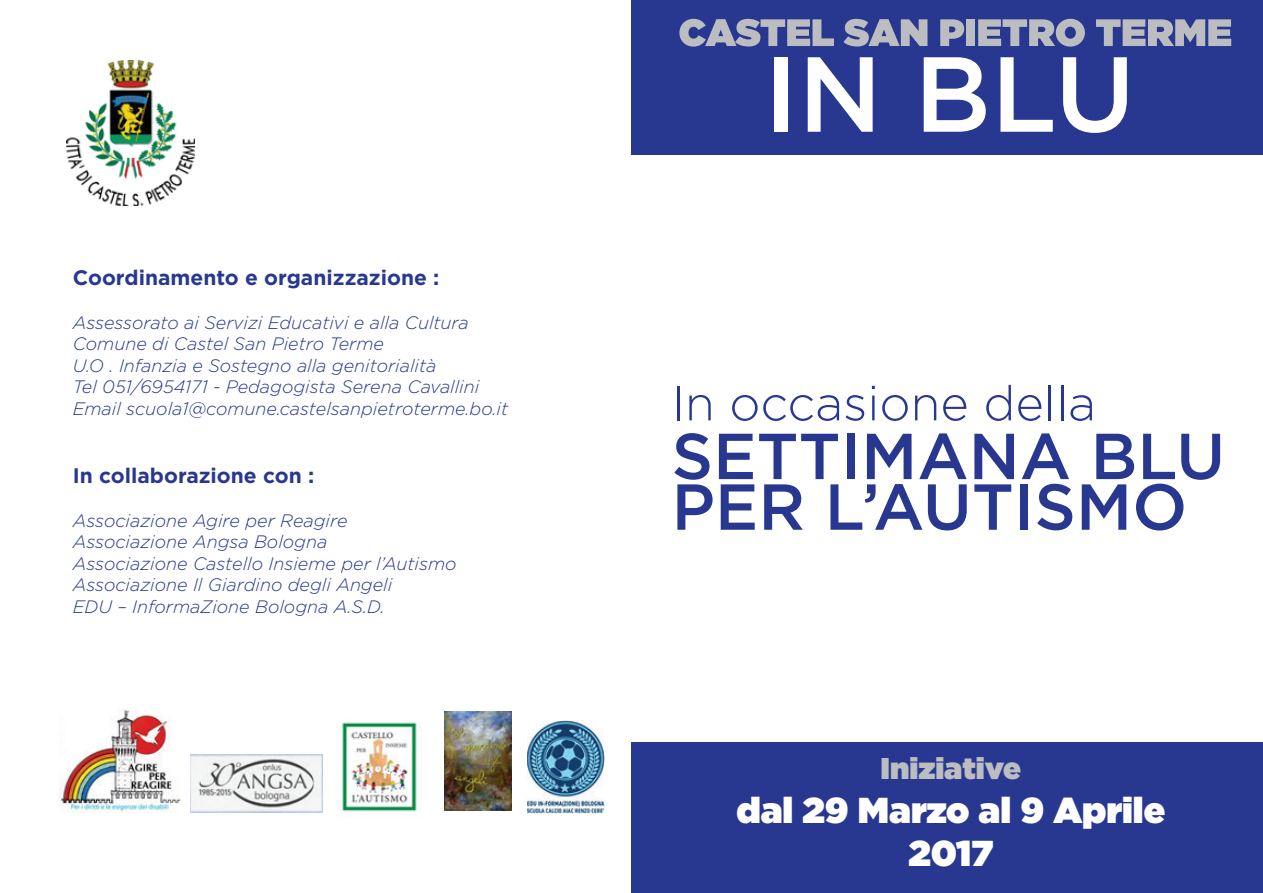
<style>
.page{position:relative;width:1263px;height:893px;background:#fff}
.page>*{position:absolute;margin:0;border:0;box-sizing:border-box;transform-origin:0 0}
.t1{font:900 36px/43.5px "Gotham";color:#fff;text-align:center}
.t2{font:900 30px "Gotham";color:#bcbdc0}
.t3{font:700 21px "Gotham";color:#283890}
.t4{font:italic 300 18px/21.6px "Gotham";color:#283890}
</style>
<div class="page">
<div style="left:631px;top:743px;width:632px;height:150px;background:#283890"></div>
<img style="left:67px;top:60px;width:128px;height:146px">
<img style="left:60px;top:709px;width:121px;height:103px">
<img style="left:191px;top:754px;width:131px;height:58px">
<img style="left:341px;top:722px;width:80px;height:90px">
<img style="left:444px;top:712px;width:67px;height:98px">
<img style="left:527px;top:721px;width:77px;height:92px">
<div style="left:631px;top:0;width:632px;height:154px;background:#283890"></div>
<svg style="left:679px;top:19px;width:155px;height:28px"></svg>
<svg style="left:843px;top:19px;width:84px;height:28px"></svg>
<svg style="left:940px;top:19px;width:24px;height:27px"></svg>
<div style="left:966px;top:19px;width:9px;height:27px;background:#bcbdc0"></div>
<svg style="left:978px;top:19px;width:107px;height:28px"></svg>
<svg style="left:1096px;top:19px;width:135px;height:27px"></svg>
<div style="left:775px;top:57px;width:13px;height:75px;background:#fff"></div>
<svg style="left:808px;top:57px;width:65px;height:75px"></svg>
<svg style="left:924px;top:57px;width:62px;height:75px"></svg>
<svg style="left:1000px;top:57px;width:53px;height:75px"></svg>
<svg style="left:1063px;top:57px;width:64px;height:76px"></svg>
<hr style="left:677px;top:386px;width:2px;height:34px;background:#283890">
<svg style="left:689px;top:395px;width:22px;height:25px"></svg>
<svg style="left:732px;top:395px;width:107px;height:26px"></svg>
<svg style="left:845px;top:395px;width:19px;height:26px"></svg>
<hr style="left:872px;top:396px;width:2px;height:24px;background:#283890">
<svg style="left:882px;top:395px;width:26px;height:26px"></svg>
<svg style="left:915px;top:395px;width:21px;height:25px"></svg>
<svg style="left:943px;top:395px;width:23px;height:26px"></svg>
<svg style="left:986px;top:385px;width:25px;height:36px"></svg>
<svg style="left:1018px;top:395px;width:23px;height:26px"></svg>
<hr style="left:1049px;top:385px;width:2px;height:35px;background:#283890">
<hr style="left:1061px;top:385px;width:2px;height:35px;background:#283890">
<svg style="left:1070px;top:395px;width:22px;height:26px"></svg>
<svg style="left:674px;top:433px;width:38px;height:97px"></svg>
<svg style="left:719px;top:433px;width:248px;height:97px"></svg>
<svg style="left:974px;top:434px;width:40px;height:96px"></svg>
<div style="left:1020px;top:484px;width:8px;height:46px;background:#283890"></div>
<svg style="left:1022px;top:433px;width:50px;height:97px"></svg>
<svg style="left:1082px;top:434px;width:138px;height:97px"></svg>
<p class="t3" style="left:73px;top:264px;width:368px">Coordinamento e organizzazione :</p>
<p class="t4" style="left:73px;top:311px;width:437px">Assessorato ai Servizi Educativi e alla Cultura Comune di Castel San Pietro Terme<br>U.O . Infanzia e Sostegno alla genitorialità<br>Tel 051/6954171 - Pedagogista Serena Cavallini Email scuola1@comune.castelsanpietroterme.bo.it</p>
<p class="t3" style="left:73px;top:462px;width:243px">In collaborazione con :</p>
<p class="t4" style="left:73px;top:509px;width:385px">Associazione Agire per Reagire Associazione Angsa Bologna<br>Associazione Castello Insieme per l’Autismo Associazione Il Giardino degli Angeli<br>EDU – InformaZione Bologna A.S.D.</p>
<h2 class="t2" style="left:880px;top:747px;width:142px">Iniziative</h2>
<h1 class="t1" style="left:736px;top:787px;width:430px">dal 29 Marzo al 9 Aprile<br>2017</h1>
</div>
